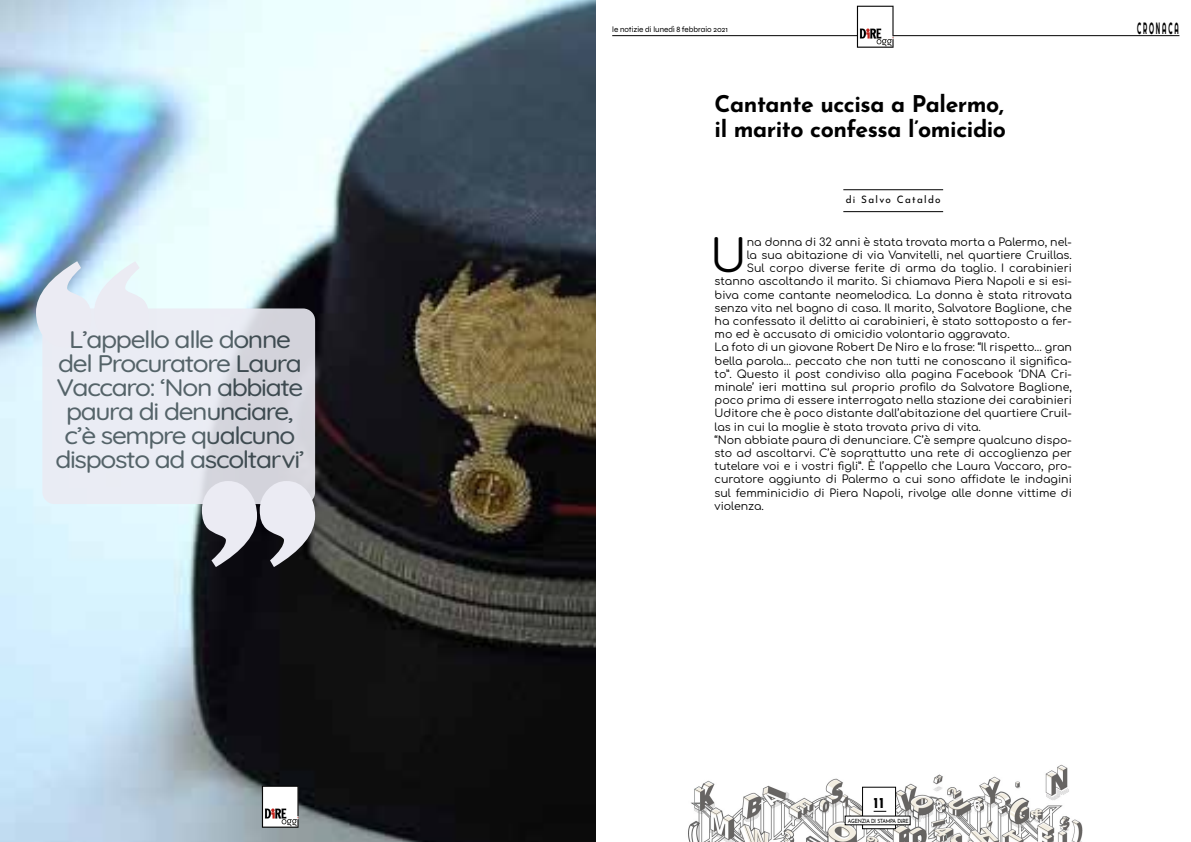
<style>
.page{position:relative;width:1191px;height:842px;background:#fff}
.page>*{position:absolute;margin:0;border:0;box-sizing:border-box;transform-origin:0 0}
.t1{font:44.8px "Comfortaa";color:#000}
.t2{font:300 24px/24px "Quicksand";letter-spacing:-.05em;color:#445258;text-align:center;scale:1.1 1}
.t3{font:700 23px/25px "Josefin Sans";letter-spacing:-.02em;color:#000}
.t4{font:16.4px "Righteous";letter-spacing:.29em;color:#000;scale:.39 1}
.t5{font:700 15px "Josefin Sans";color:#000}
.t6{font:11px "Comfortaa";color:#000}
.t7{font:10.2px "Josefin Sans";letter-spacing:.13em;color:#000}
.t8{font:8px "Syne";color:#000}
.t9{font:5.7px "Josefin Sans";letter-spacing:-.04em;color:#000;scale:.88 1}
.s1{font-weight:700}
</style>
<div class="page">
<img style="left:688px;top:764px;width:395px;height:78px">
<hr style="left:843px;top:211px;width:100px;height:1px;background:#000">
<hr style="left:843px;top:189px;width:100px;height:1px;background:#000">
<img style="left:0;top:0;width:595px;height:842px">
<svg style="left:36px;top:261px;width:113px;height:86px;background:#d3e2ef"></svg>
<svg style="left:202px;top:495px;width:113px;height:72px;background:#919197"></svg>
<div style="left:42px;top:308px;width:273px;height:196px;background:linear-gradient(to right,#f1f3fb,#d6d6de);border-radius:12px"></div>
<hr style="left:612px;top:35px;width:567px;height:1px;background:#000">
<div style="left:862px;top:787px;width:34px;height:42px;background:#fff;border:1px solid #000"></div>
<svg style="left:873px;top:811px;width:13px;height:1px"></svg>
<div style="left:845px;top:816px;width:65px;height:9px;background:#fff"></div>
<img style="left:842px;top:5px;width:74px;height:42px">
<img style="left:247px;top:784px;width:73px;height:43px">
<h2 class="t2" style="left:55px;top:325px;width:228px">L’appello alle donne del Procuratore Laura<br>Vaccaro: ‘Non abbiate paura di denunciare, c’è sempre qualcuno disposto ad ascoltarvi’</h2>
<p class="t8" style="left:612px;top:24px;width:117px">le notizie di lunedì 8 febbraio 2021</p>
<h3 class="t3" style="left:714px;top:89px;width:293px">Cantante uccisa a Palermo, il marito confessa l’omicidio</h3>
<p class="t7" style="left:845px;top:192px;width:96px">di Salvo Cataldo</p>
<h1 class="t1" style="left:710px;top:215px;width:38px">U</h1>
<p class="t6" style="left:747px;top:232px;width:326px">na donna di 32 anni è stata trovata morta a Palermo, nel-</p>
<p class="t6" style="left:747px;top:245px;width:326px">la sua abitazione di via Vanvitelli, nel quartiere Cruillas.</p>
<p class="t6" style="left:747px;top:258px;width:326px">Sul corpo diverse ferite di arma da taglio. I carabinieri</p>
<p class="t6" style="left:714px;top:271px;width:359px">stanno ascoltando il marito. Si chiamava Piera Napoli e si esi-</p>
<p class="t6" style="left:714px;top:285px;width:359px">biva come cantante neomelodica. La donna è stata ritrovata</p>
<p class="t6" style="left:714px;top:298px;width:359px">senza vita nel bagno di casa. Il marito, Salvatore Baglione, che</p>
<p class="t6" style="left:714px;top:311px;width:359px">ha confessato il delitto ai carabinieri, è stato sottoposto a fer-</p>
<p class="t6" style="left:714px;top:324px;width:296px">mo ed è accusato di omicidio volontario aggravato.</p>
<p class="t6" style="left:714px;top:337px;width:359px">La foto di un giovane Robert De Niro e la frase: “Il rispetto… gran</p>
<p class="t6" style="left:714px;top:351px;width:359px">bella parola… peccato che non tutti ne conoscano il significa-</p>
<p class="t6" style="left:714px;top:364px;width:359px">to”. Questo il post condiviso alla pagina Facebook ‘DNA Cri-</p>
<p class="t6" style="left:714px;top:377px;width:359px">minale’ ieri mattina sul proprio profilo da Salvatore Baglione,</p>
<p class="t6" style="left:714px;top:390px;width:359px">poco prima di essere interrogato nella stazione dei carabinieri</p>
<p class="t6" style="left:714px;top:403px;width:359px">Uditore che è poco distante dall’abitazione del quartiere Cruil-</p>
<p class="t6" style="left:714px;top:417px;width:268px">las in cui la moglie è stata trovata priva di vita.</p>
<p class="t6" style="left:714px;top:430px;width:359px">“Non abbiate paura di denunciare. C’è sempre qualcuno dispo-</p>
<p class="t6" style="left:714px;top:443px;width:359px">sto ad ascoltarvi. C’è soprattutto una rete di accoglienza per</p>
<p class="t6" style="left:714px;top:456px;width:359px">tutelare voi e i vostri figli”. È l’appello che Laura Vaccaro, pro-</p>
<p class="t6" style="left:714px;top:469px;width:359px">curatore aggiunto di Palermo a cui sono affidate le indagini</p>
<p class="t6" style="left:714px;top:483px;width:359px">sul femminicidio di Piera Napoli, rivolge alle donne vittime di</p>
<p class="t6" style="left:714px;top:496px;width:51px">violenza.</p>
<h3 class="t4" style="left:1137px;top:17px;width:108px">CRONACA</h3>
<h3 class="t5" style="left:873px;top:792px;width:12px">11</h3>
<p class="t9" style="left:848px;top:816px;width:71px">AGENZIA DI STAMPA D<span class="s1">i</span>RE</p>
</div>
